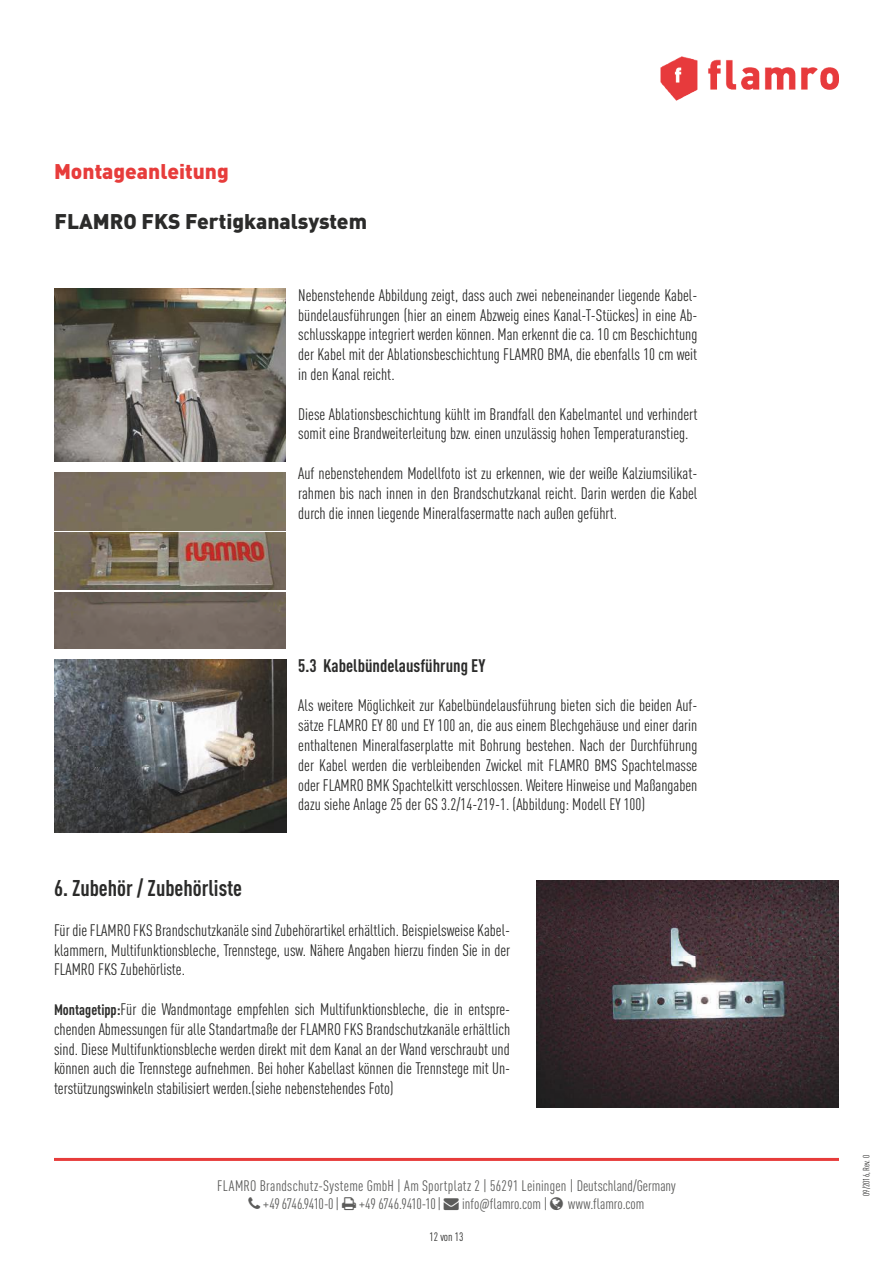
<style>
.page{position:relative;width:893px;height:1263px;background:#fff}
.page>*{position:absolute;margin:0;border:0;box-sizing:border-box;transform-origin:0 0}
.t1{font:700 condensed 22.5px "DIN Pro";color:#2b2b2a}
.t2{font:900 21px "DIN Pro";color:#2b2b2a}
.t3{font:900 21px "DIN Pro";color:#e73c3b}
.t4{font:700 condensed 18px "DIN Pro";color:#2b2b2a}
.t5{font:condensed 16.5px/19.8px "DIN Pro";color:#2b2b2a;text-align:justify}
.t6{font:condensed 15px/18px "DIN Pro";letter-spacing:.01em;color:#5c5c5b}
.t7{font:condensed 15px "DIN Pro";letter-spacing:-.01em;color:#5c5c5b}
.t8{font:condensed 12px "DIN Pro";color:#2b2b2a}
.t9{font:condensed 9px "DIN Pro";color:#2b2b2a}
.s1{font-weight:700;font-size:15px}
</style>
<div class="page">
<hr style="left:54px;top:1158px;width:785px;height:3px;background:#e73c3b">
<img style="left:660px;top:56px;width:179px;height:44px">
<img style="left:55px;top:288px;width:230px;height:173px">
<img style="left:55px;top:472px;width:230px;height:118px">
<img style="left:55px;top:592px;width:230px;height:57px">
<img style="left:55px;top:659px;width:231px;height:174px">
<img style="left:536px;top:881px;width:303px;height:227px">
<p class="t3" style="left:54px;top:153px;width:176px">Montageanleitung</p>
<p class="t2" style="left:55px;top:204px;width:314px">FLAMRO FKS Fertigkanalsystem</p>
<p class="t5" style="left:298px;top:284px;width:401px">Nebenstehende Abbildung zeigt, dass auch zwei nebeneinander liegende Kabel&shy;bündelausführungen (hier an einem Abzweig eines Kanal-T-Stückes) in eine Ab&shy;schlusskappe integriert werden können. Man erkennt die ca. 10 cm Beschichtung der Kabel mit der Ablationsbeschichtung FLAMRO BMA, die ebenfalls 10 cm weit in den Kanal reicht.</p>
<p class="t5" style="left:298px;top:403px;width:401px">Diese Ablationsbeschichtung kühlt im Brandfall den Kabelmantel und verhindert somit eine Brandweiterleitung bzw. einen unzulässig hohen Temperaturanstieg.</p>
<p class="t5" style="left:298px;top:462px;width:401px">Auf nebenstehendem Modellfoto ist zu erkennen, wie der weiße Kalziumsilikat&shy;rahmen bis nach innen in den Brandschutzkanal reicht. Darin werden die Kabel durch die innen liegende Mineralfasermatte nach außen geführt.</p>
<p class="t4" style="left:298px;top:652px;width:189px">5.3 Kabelbündelausführung EY</p>
<p class="t5" style="left:298px;top:695px;width:401px">Als weitere Möglichkeit zur Kabelbündelausführung bieten sich die beiden Auf&shy;sätze FLAMRO EY 80 und EY 100 an, die aus einem Blechgehäuse und einer darin enthaltenen Mineralfaserplatte mit Bohrung bestehen. Nach der Durchführung der Kabel werden die verbleibenden Zwickel mit FLAMRO BMS Spachtelmasse oder FLAMRO BMK Spachtelkitt verschlossen. Weitere Hinweise und Maßangaben dazu siehe Anlage 25 der GS 3.2/14-219-1. (Abbildung: Modell EY 100)</p>
<h1 class="t1" style="left:54px;top:872px;width:190px">6. Zubehör / Zubehörliste</h1>
<p class="t5" style="left:54px;top:919px;width:458px">Für die FLAMRO FKS Brandschutzkanäle sind Zubehörartikel erhältlich. Beispielsweise Kabel&shy;klammern, Multifunktionsbleche, Trennstege, usw. Nähere Angaben hierzu finden Sie in der FLAMRO FKS Zubehörliste.</p>
<p class="t5" style="left:54px;top:998px;width:458px"><span class="s1">Montagetipp:</span>Für die Wandmontage empfehlen sich Multifunktionsbleche, die in entspre&shy;chenden Abmessungen für alle Standartmaße der FLAMRO FKS Brandschutzkanäle erhältlich sind. Diese Multifunktionsbleche werden direkt mit dem Kanal an der Wand verschraubt und können auch die Trennstege aufnehmen. Bei hoher Kabellast können die Trennstege mit Un&shy;terstützungswinkeln stabilisiert werden.(siehe nebenstehendes Foto)</p>
<p class="t6" style="left:263px;top:1176px;width:414px;text-indent:-46px">FLAMRO Brandschutz-Systeme GmbH | Am Sportplatz 2 | 56291 Leiningen | Deutschland/Germany +49 6746.9410-0 |</p>
<p class="t7" style="left:359px;top:1193px;width:190px">+49 6746.9410-10 | → info@flamro.com |</p>
<p class="t6" style="left:568px;top:1194px;width:78px">www.flamro.com</p>
<p class="t8" style="left:429px;top:1228px;width:36px">12 von 13</p>
<p class="t9" style="left:860px;top:1196px;width:43px;rotate:-90deg">09/2016, Rev. 0</p>
</div>
